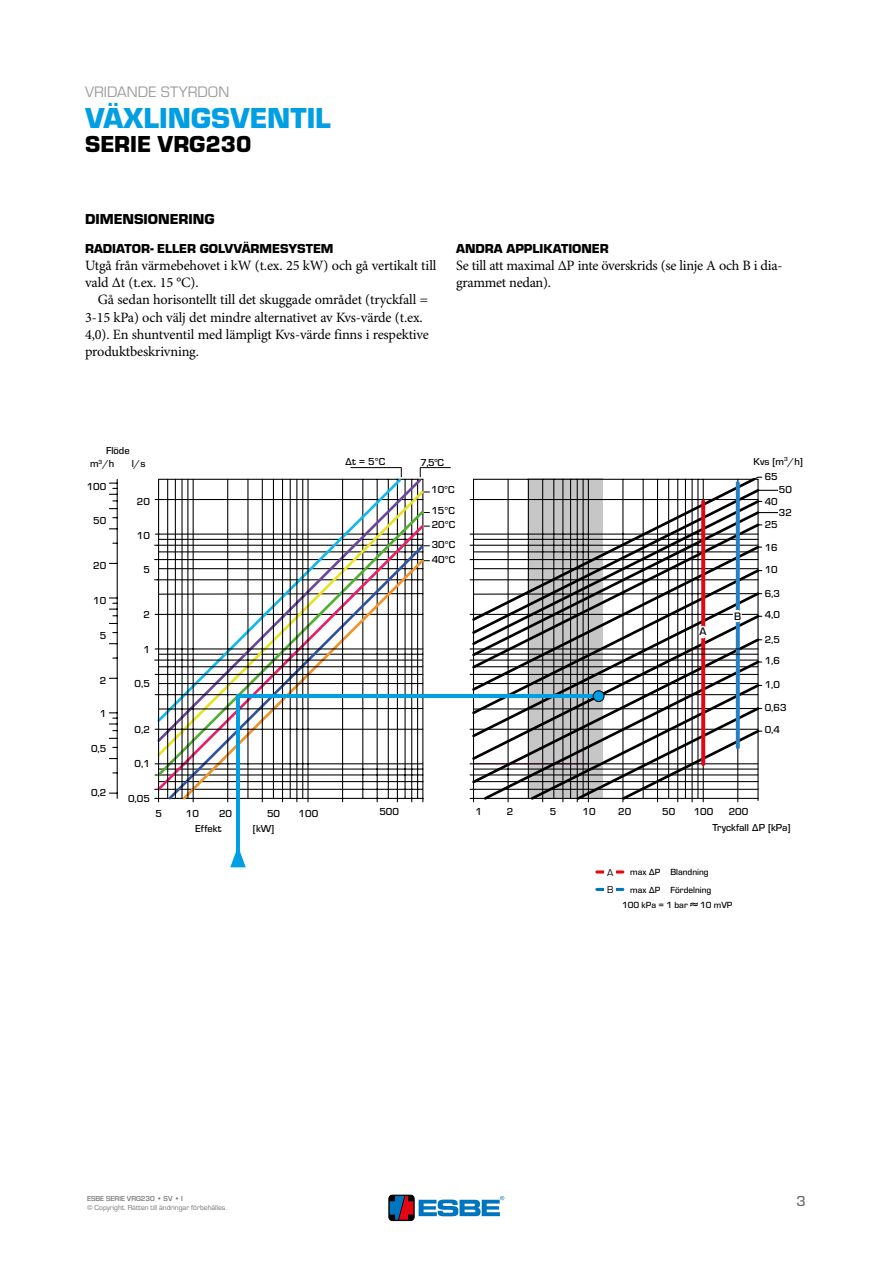
<style>
.page{position:relative;width:893px;height:1263px;background:#fff}
.page>*{position:absolute;margin:0;border:0;box-sizing:border-box;transform-origin:0 0}
.t1{font:700 30px "ESBE Eurostile";color:#009fe3}
.t2{font:700 24px "ESBE Eurostile";color:#000}
.t3{font:15.75px "ESBE Eurostile";color:#9d9d9c}
.t4{font:700 15px "ESBE Eurostile";color:#000}
.t5{font:500 15px "ESBE Eurostile";color:#706f6f}
.t6{font:14.25px/17.2px "Minion Pro";letter-spacing:-.01em;color:#000}
.t7{font:700 13.5px "ESBE Eurostile";color:#000}
.t8{font:500 11.25px "ESBE Eurostile";color:#000}
.t9{font:500 10.5px/20.9px "ESBE Eurostile";color:#000}
.t10{font:10.2px/17.4px "ESBE Eurostile";color:#000}
.t11{font:500 9.3px/17.4px "ESBE Eurostile";color:#000}
.t12{font:7.5px "ESBE Eurostile";color:#706f6f}
.t13{font:500 7.5px "ESBE Eurostile";color:#706f6f}
</style>
<div class="page">
<svg style="left:109px;top:476px;width:654px;height:327px"></svg>
<svg style="left:157px;top:478px;width:602px;height:321px"></svg>
<svg style="left:234px;top:692px;width:369px;height:155px"></svg>
<svg style="left:230px;top:847px;width:16px;height:20px"></svg>
<div style="left:593px;top:691px;width:11px;height:10px;background:#009fe3;border-radius:50%"></div>
<div style="left:593px;top:690px;width:11px;height:12px;border:1px solid #000;border-radius:50%"></div>
<hr style="left:351px;top:467px;width:50px;height:1px;background:#000">
<hr style="left:420px;top:467px;width:31px;height:1px;background:#000">
<hr style="left:597px;top:870px;width:26px;height:3px;background:#e30613">
<div style="left:604px;top:866px;width:12px;height:11px;background:#fff"></div>
<hr style="left:597px;top:888px;width:26px;height:3px;background:#0075bf">
<div style="left:604px;top:883px;width:12px;height:12px;background:#fff"></div>
<div style="left:699px;top:626px;width:8px;height:12px;background:#fff;border-radius:50%"></div>
<div style="left:733px;top:610px;width:9px;height:12px;background:#fff;border-radius:50%"></div>
<svg style="left:690px;top:902px;width:8px;height:4px"></svg>
<div style="left:389px;top:1195px;width:25px;height:25px;border:1px solid #000;border-radius:4px"></div>
<svg style="left:390px;top:1196px;width:23px;height:24px"></svg>
<svg style="left:419px;top:1196px;width:85px;height:20px"></svg>
<p class="t3" style="left:85px;top:83px;width:146px">VRIDANDE STYRDON</p>
<h1 class="t1" style="left:85px;top:102px;width:247px">VÄXLINGSVENTIL</h1>
<h2 class="t2" style="left:85px;top:131px;width:168px">SERIE VRG230</h2>
<p class="t4" style="left:85px;top:211px;width:131px">DIMENSIONERING</p>
<p class="t7" style="left:85px;top:241px;width:250px">RADIATOR- ELLER GOLVVÄRMESYSTEM</p>
<p class="t6" style="left:85px;top:257px;width:353px">Utgå från värmebehovet i kW (t.ex. 25 kW) och gå vertikalt till vald ∆t (t.ex. 15 °C).</p>
<p class="t6" style="left:85px;top:292px;width:345px;text-indent:13px">Gå sedan horisontellt till det skuggade området (tryckfall = 3-15 kPa) och välj det mindre alternativet av Kvs-värde (t.ex.<br>4,0). En shuntventil med lämpligt Kvs-värde finns i respektive produktbeskrivning.</p>
<p class="t7" style="left:456px;top:241px;width:154px">ANDRA APPLIKATIONER</p>
<p class="t6" style="left:456px;top:257px;width:328px">Se till att maximal ∆P inte överskrids (se linje A och B i dia&shy;grammet nedan).</p>
<p class="t9" style="left:90px;top:445px;width:41px;line-height:12.6px;text-indent:16px">Flöde m<sup>3</sup>/h</p>
<p class="t9" style="left:132px;top:453px;width:15px">l/s</p>
<p class="t9" style="left:345px;top:452px;width:41px">∆t = 5°C</p>
<p class="t9" style="left:420px;top:452px;width:25px">7,5°C</p>
<p class="t9" style="left:753px;top:451px;width:51px">Kvs [m<sup>3</sup>/h]</p>
<p class="t9" style="left:765px;top:467px;width:15px">65</p>
<p class="t9" style="left:87px;top:476px;width:21px">100</p>
<p class="t9" style="left:93px;top:510px;width:15px">50</p>
<p class="t9" style="left:93px;top:555px;width:15px">20</p>
<p class="t9" style="left:93px;top:590px;width:15px">10</p>
<p class="t9" style="left:100px;top:625px;width:8px">5</p>
<p class="t9" style="left:100px;top:670px;width:8px">2</p>
<p class="t9" style="left:100px;top:703px;width:8px">1</p>
<p class="t9" style="left:91px;top:739px;width:17px">0,5</p>
<p class="t9" style="left:91px;top:783px;width:17px">0,2</p>
<p class="t9" style="left:137px;top:491px;width:15px">20</p>
<p class="t9" style="left:137px;top:525px;width:15px">10</p>
<p class="t9" style="left:143px;top:560px;width:8px">5</p>
<p class="t9" style="left:143px;top:604px;width:8px">2</p>
<p class="t9" style="left:143px;top:639px;width:8px">1</p>
<p class="t9" style="left:135px;top:673px;width:17px">0,5</p>
<p class="t9" style="left:135px;top:719px;width:17px">0,2</p>
<p class="t9" style="left:135px;top:754px;width:17px">0,1</p>
<p class="t9" style="left:128px;top:788px;width:23px">0,05</p>
<p class="t9" style="left:431px;top:480px;width:25px">10°C<br>15°C</p>
<p class="t9" style="left:432px;top:514px;width:25px">20°C</p>
<p class="t9" style="left:432px;top:537px;width:25px;line-height:15px">30°C<br>40°C</p>
<p class="t8" style="left:699px;top:625px;width:8px">A</p>
<p class="t8" style="left:734px;top:610px;width:9px">B</p>
<p class="t9" style="left:156px;top:803px;width:8px">5</p>
<p class="t9" style="left:186px;top:803px;width:15px">10</p>
<p class="t9" style="left:219px;top:803px;width:15px">20</p>
<p class="t9" style="left:267px;top:803px;width:15px">50</p>
<p class="t9" style="left:299px;top:803px;width:21px">100</p>
<p class="t9" style="left:379px;top:802px;width:21px">500</p>
<p class="t9" style="left:475px;top:802px;width:8px">1</p>
<p class="t9" style="left:507px;top:802px;width:8px">2</p>
<p class="t9" style="left:550px;top:802px;width:8px">5</p>
<p class="t9" style="left:582px;top:802px;width:15px">10</p>
<p class="t9" style="left:618px;top:802px;width:15px">20</p>
<p class="t9" style="left:662px;top:802px;width:15px">50</p>
<p class="t9" style="left:694px;top:802px;width:21px">100</p>
<p class="t9" style="left:729px;top:802px;width:21px">200</p>
<p class="t9" style="left:779px;top:478px;width:15px;line-height:23px">50<br>32</p>
<p class="t9" style="left:765px;top:491px;width:15px">40</p>
<p class="t9" style="left:765px;top:513px;width:15px;line-height:23px">25<br>16</p>
<p class="t9" style="left:765px;top:559px;width:15px">10</p>
<p class="t9" style="left:765px;top:582px;width:17px;line-height:21.9px">6,3<br>4,0</p>
<p class="t9" style="left:765px;top:630px;width:17px">2,5<br>1,6</p>
<p class="t9" style="left:765px;top:674px;width:17px">1,0</p>
<p class="t9" style="left:765px;top:719px;width:17px">0,4</p>
<p class="t9" style="left:765px;top:697px;width:23px">0,63</p>
<p class="t9" style="left:195px;top:818px;width:28px">Effekt</p>
<p class="t9" style="left:253px;top:818px;width:23px">[kW]</p>
<p class="t9" style="left:713px;top:817px;width:80px">Tryckfall ∆P [kPa]</p>
<p class="t11" style="left:630px;top:863px;width:83px">max ∆P Blandning max ∆P Fördelning</p>
<p class="t11" style="left:622px;top:896px;width:67px">100 kPa = 1 bar</p>
<p class="t11" style="left:700px;top:896px;width:34px">10 mVP</p>
<p class="t10" style="left:607px;top:864px;width:8px">A<br>B</p>
<p class="t13" style="left:87px;top:1194px;width:97px">ESBE SERIE VRG230 • SV • I</p>
<p class="t12" style="left:87px;top:1203px;width:141px">© Copyright. Rätten till ändringar förbehålles.</p>
<p class="t5" style="left:796px;top:1193px;width:11px">3</p>
</div>
